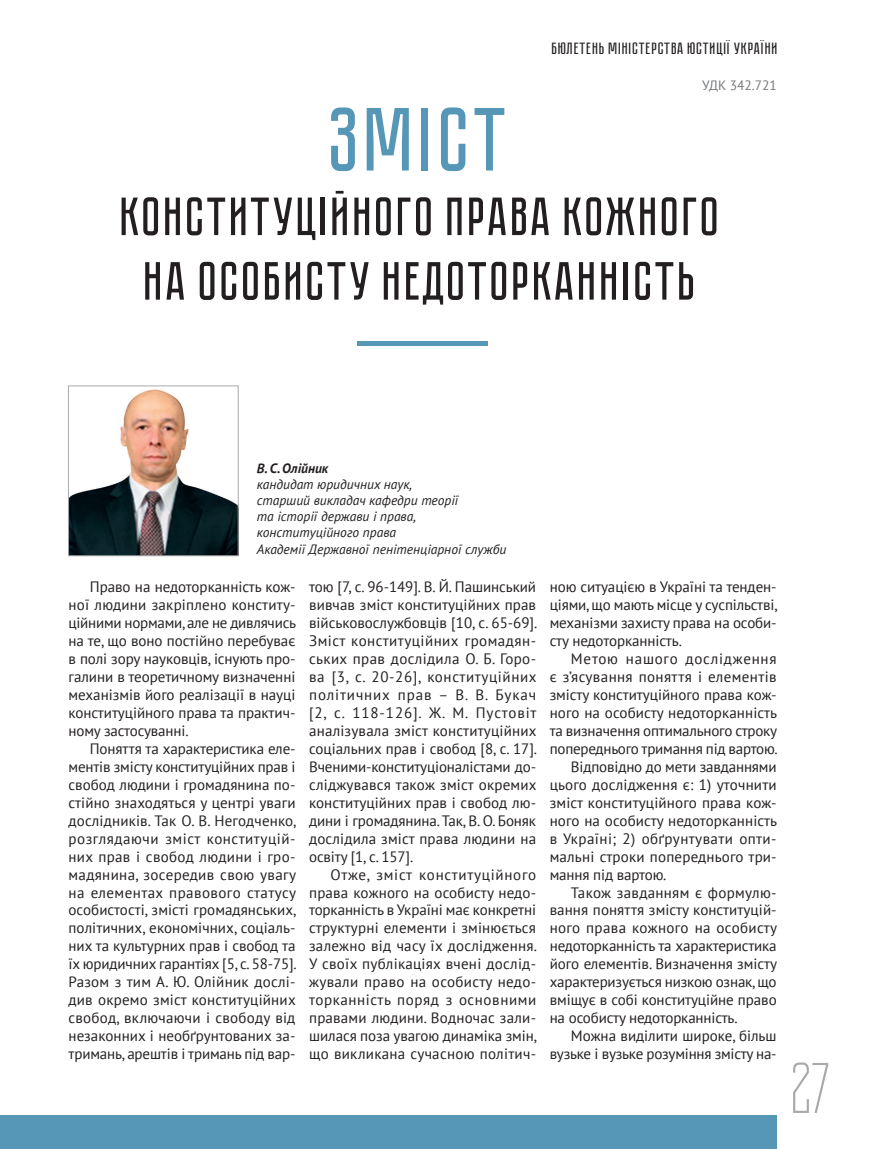
<style>
.page{position:relative;width:872px;height:1149px;background:#fff}
.page>*{position:absolute;margin:0;border:0;box-sizing:border-box;transform-origin:0 0}
.t1{font:700 90px "Pobeda";color:#5697b7}
.t2{font:72px "Pobeda";color:#a8a9ad}
.t3{font:700 54px/64.5px "Pobeda";letter-spacing:-.005em;color:#231f20;text-align:center}
.t4{font:700 16.5px "Pobeda";color:#231f20}
.t5{font:15px/18px "PT Sans";letter-spacing:-.005em;color:#231f20;text-align:justify}
.t6{font:15px "PT Sans";letter-spacing:.015em;color:#231f20}
.t7{font:15px "PT Sans";letter-spacing:.025em;color:#231f20}
.t8{font:15px "PT Sans";letter-spacing:.03em;color:#231f20}
.t9{font:15px "PT Sans";letter-spacing:.02em;color:#231f20}
.t10{font:15px "PT Sans";letter-spacing:.05em;color:#231f20}
.t11{font:italic 13.5px/16.2px "PT Sans";color:#231f20}
.t12{font:italic 700 13.5px "PT Sans";color:#231f20}
.t13{font:13.5px "PT Sans";color:#76787b}
</style>
<div class="page">
<div style="left:0;top:1114px;width:776px;height:34px;background:#5697b7"></div>
<div style="left:357px;top:340px;width:131px;height:5px;background:#5697b7"></div>
<img style="left:70px;top:389px;width:166px;height:164px">
<div style="left:68px;top:385px;width:170px;height:170px;border:1px solid #a8a9ad"></div>
<p class="t4" style="left:552px;top:39px;width:228px">бюлетень міністерства юстиції україни</p>
<p class="t13" style="left:702px;top:76px;width:76px">УДК 342.721</p>
<h1 class="t1" style="left:331px;top:90px;width:184px">ЗМІСТ</h1>
<h3 class="t3" style="left:122px;top:185px;width:603px">КОНСТИТУЦІЙНОГО ПРАВА КОЖНОГО<br>НА ОСОБИСТУ НЕДОТОРКАННІСТЬ</h3>
<p class="t12" style="left:257px;top:459px;width:73px">В. С. Олійник</p>
<p class="t11" style="left:257px;top:475px;width:251px">кандидат юридичних наук,<br>старший викладач кафедри теорії<br>та історії держави і права, конституційного права<br>Академії Державної пенітенціарної служби</p>
<p class="t5" style="left:69px;top:577px;width:229px;text-indent:21px">Право на недоторканність кож&shy;ної людини закріплено конститу&shy;ційними нормами, але не дивлячись на те, що воно постійно перебуває в полі зору науковців, існують про&shy;галини в теоретичному визначенні механізмів його реалізації в науці конституційного права та практич&shy;ному застосуванні.</p>
<p class="t5" style="left:69px;top:739px;width:230px;text-indent:21px">Поняття та характеристика еле&shy;ментів змісту конституційних прав і свобод людини і громадянина по&shy;стійно знаходяться у центрі уваги дослідників. Так О. В. Негодченко, розглядаючи зміст конституцій&shy;них прав і свобод людини і гро&shy;мадянина, зосередив свою увагу на елементах правового статусу особистості, змісті громадянських, політичних, економічних, соціаль&shy;них та культурних прав і свобод та їх юридичних гарантіях [5, с. 58-75].<br>Разом з тим А. Ю. Олійник дослі&shy;див окремо зміст конституційних свобод, включаючи і свободу від незаконних і необґрунтованих за&shy;тримань, арештів і тримань під вар-</p>
<p class="t5" style="left:309px;top:577px;width:230px">тою [7, с. 96-149]. В. Й. Пашинський вивчав зміст конституційних прав військовослужбовців [10, с. 65-69].<br>Зміст конституційних громадян&shy;ських прав дослідила О. Б. Горо&shy;ва [3, с. 20-26], конституційних політичних прав – В. В. Букач [2, с. 118-126]. Ж. М. Пустовіт аналізувала зміст конституційних соціальних прав і свобод [8, с. 17].<br>Вченими-конституціоналістами до&shy;сліджувався також зміст окремих конституційних прав і свобод лю&shy;дини і громадянина. Так, В. О. Боняк дослідила зміст права людини на освіту [1, с. 157].</p>
<p class="t5" style="left:309px;top:864px;width:230px;text-indent:21px">Отже, зміст конституційного права кожного на особисту недо&shy;торканність в Україні має конкретні структурні елементи і змінюється залежно від часу їх дослідження.<br>У своїх публікаціях вчені дослід&shy;жували право на особисту недо&shy;торканність поряд з основними правами людини. Водночас зали&shy;шилася поза увагою динаміка змін, що викликана сучасною політич-</p>
<p class="t5" style="left:549px;top:577px;width:229px">ною ситуацією в Україні та тенден&shy;ціями, що мають місце у суспільстві, механізми захисту права на особи&shy;сту недоторканність.</p>
<p class="t10" style="left:571px;top:649px;width:207px">Метою нашого дослідження</p>
<p class="t7" style="left:549px;top:667px;width:228px">є з’ясування поняття і елементів</p>
<p class="t5" style="left:549px;top:685px;width:228px">змісту конституційного права кож-</p>
<p class="t5" style="left:549px;top:703px;width:229px">ного на особисту недоторканність</p>
<p class="t5" style="left:549px;top:721px;width:229px">та визначення оптимального строку</p>
<p class="t5" style="left:549px;top:739px;width:229px">попереднього тримання під вартою.</p>
<p class="t5" style="left:571px;top:757px;width:207px">Відповідно до мети завданнями</p>
<p class="t6" style="left:549px;top:774px;width:228px">цього дослідження є: 1) уточнити</p>
<p class="t5" style="left:549px;top:792px;width:228px">зміст конституційного права кож-</p>
<p class="t5" style="left:549px;top:810px;width:229px">ного на особисту недоторканність</p>
<p class="t8" style="left:549px;top:828px;width:228px">в Україні; 2) обґрунтувати опти-</p>
<p class="t6" style="left:549px;top:846px;width:228px">мальні строки попереднього три-</p>
<p class="t5" style="left:549px;top:864px;width:118px">мання під вартою.</p>
<p class="t9" style="left:571px;top:882px;width:207px">Також завданням є формулю-</p>
<p class="t5" style="left:549px;top:900px;width:228px">вання поняття змісту конституцій-</p>
<p class="t7" style="left:549px;top:918px;width:229px">ного права кожного на особисту</p>
<p class="t5" style="left:549px;top:936px;width:228px">недоторканність та характеристика</p>
<p class="t5" style="left:549px;top:954px;width:229px">його елементів. Визначення змісту</p>
<p class="t5" style="left:549px;top:972px;width:228px">характеризується низкою ознак, що</p>
<p class="t5" style="left:549px;top:990px;width:228px">вміщує в собі конституційне право</p>
<p class="t5" style="left:549px;top:1008px;width:189px">на особисту недоторканність.</p>
<p class="t5" style="left:571px;top:1026px;width:207px">Можна виділити широке, більш</p>
<p class="t5" style="left:549px;top:1044px;width:228px">вузьке і вузьке розуміння змісту на-</p>
<h2 class="t2" style="left:793px;top:1048px;width:45px">27</h2>
</div>
